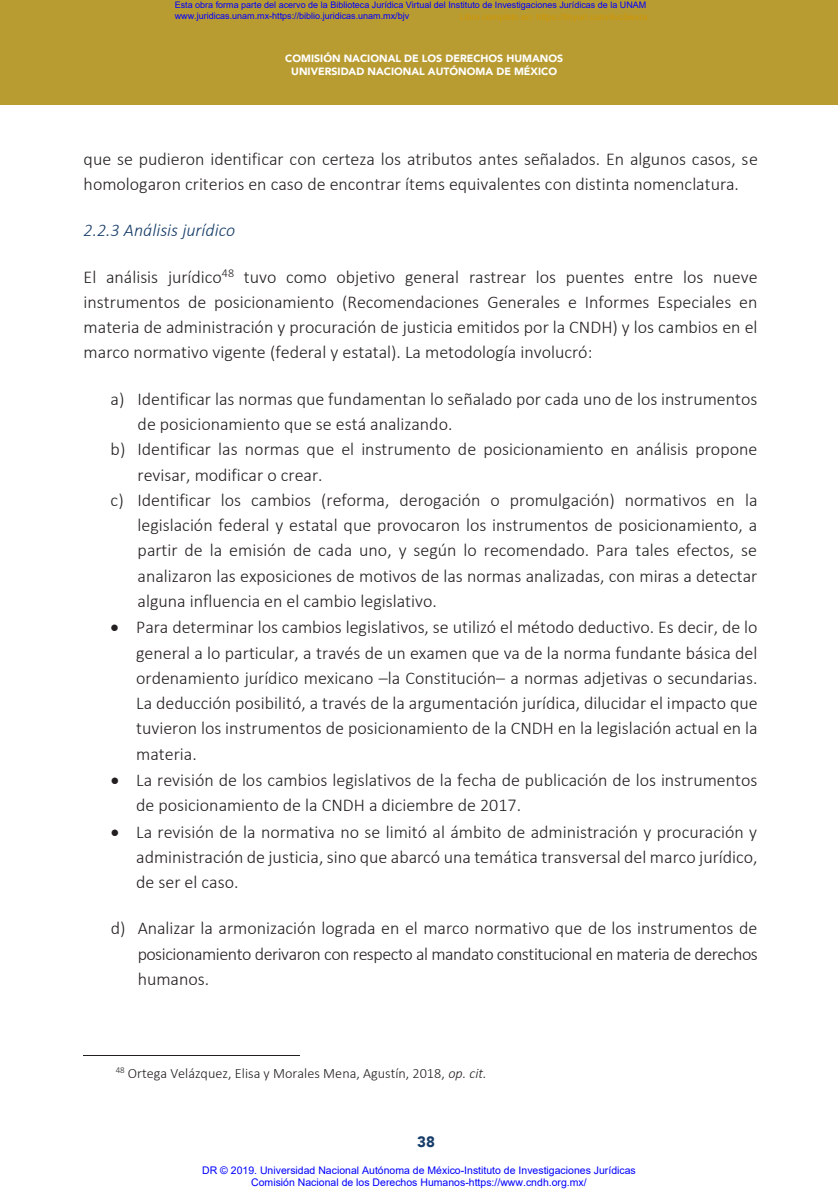
<style>
.page{position:relative;width:838px;height:1190px;background:#fff}
.page>*{position:absolute;margin:0;border:0;box-sizing:border-box;transform-origin:0 0}
.t1{font:300 18px/25.2px "Calibri";color:#231f20;text-align:justify}
.t2{font:italic 300 18px "Calibri";color:#163c68}
.t3{font:900 15px "Avenir";color:#163c68}
.t4{font:300 14.25px "Calibri";color:#231f20}
.t5{font:10.5px/12.6px "Arial";color:#00f;text-align:center}
.t6{font:900 10.5px/13.5px "Avenir";color:#fff;text-align:center}
.t7{font:9px/10.8px "Arial";color:#00f}
.t8{font:9px "Arial";color:#cf9605}
.s1{font-style:italic}
</style>
<div class="page">
<div style="left:0;top:0;width:838px;height:105px;background:#b99c31"></div>
<hr style="left:84px;top:1054px;width:216px;height:1px;background:#231f20">
<p class="t7" style="left:175px;top:0;width:473px">Esta obra forma parte del acervo de la Biblioteca Jurídica Virtual del Instituto de Investigaciones Jurídicas de la UNAM www.juridicas.unam.mx-https://biblio.juridicas.unam.mx/bjv</p>
<p class="t8" style="left:460px;top:10px;width:189px">Libro completo en: https://tinyurl.com/4vc5wxra</p>
<p class="t6" style="left:285px;top:51px;width:279px">COMISIÓN NACIONAL DE LOS DERECHOS HUMANOS<br>UNIVERSIDAD NACIONAL AUTÓNOMA DE MÉXICO</p>
<p class="t1" style="left:84px;top:146px;width:676px">que se pudieron identificar con certeza los atributos antes señalados. En algunos casos, se homologaron criterios en caso de encontrar ítems equivalentes con distinta nomenclatura.</p>
<p class="t2" style="left:84px;top:219px;width:153px">2.2.3 Análisis jurídico</p>
<p class="t1" style="left:84px;top:264px;width:675px">El análisis jurídico<sup>48</sup> tuvo como objetivo general rastrear los puentes entre los nueve instrumentos de posicionamiento (Recomendaciones Generales e Informes Especiales en materia de administración y procuración de justicia emitidos por la CNDH) y los cambios en el marco normativo vigente (federal y estatal). La metodología involucró:</p>
<p class="t1" style="left:111px;top:386px;width:648px">a) Identificar las normas que fundamentan lo señalado por cada uno de los instrumentos</p>
<p class="t1" style="left:138px;top:411px;width:316px">de posicionamiento que se está analizando.</p>
<p class="t1" style="left:111px;top:436px;width:648px">b) Identificar las normas que el instrumento de posicionamiento en análisis propone</p>
<p class="t1" style="left:138px;top:462px;width:187px">revisar, modificar o crear.</p>
<p class="t1" style="left:111px;top:487px;width:648px">c) Identificar los cambios (reforma, derogación o promulgación) normativos en la</p>
<p class="t1" style="left:138px;top:512px;width:621px">legislación federal y estatal que provocaron los instrumentos de posicionamiento, a</p>
<p class="t1" style="left:138px;top:537px;width:621px">partir de la emisión de cada uno, y según lo recomendado. Para tales efectos, se</p>
<p class="t1" style="left:138px;top:563px;width:621px">analizaron las exposiciones de motivos de las normas analizadas, con miras a detectar</p>
<p class="t1" style="left:138px;top:588px;width:301px">alguna influencia en el cambio legislativo.</p>
<p class="t1" style="left:136px;top:614px;width:623px;text-indent:-26px">• Para determinar los cambios legislativos, se utilizó el método deductivo. Es decir, de lo general a lo particular, a través de un examen que va de la norma fundante básica del ordenamiento jurídico mexicano –la Constitución– a normas adjetivas o secundarias.<br>La deducción posibilitó, a través de la argumentación jurídica, dilucidar el impacto que tuvieron los instrumentos de posicionamiento de la CNDH en la legislación actual en la materia.</p>
<p class="t1" style="left:136px;top:767px;width:623px;text-indent:-26px">• La revisión de los cambios legislativos de la fecha de publicación de los instrumentos de posicionamiento de la CNDH a diciembre de 2017.</p>
<p class="t1" style="left:136px;top:818px;width:623px;text-indent:-26px">• La revisión de la normativa no se limitó al ámbito de administración y procuración y administración de justicia, sino que abarcó una temática transversal del marco jurídico, de ser el caso.</p>
<p class="t1" style="left:138px;top:915px;width:622px;text-indent:-27px">d) Analizar la armonización lograda en el marco normativo que de los instrumentos de posicionamiento derivaron con respecto al mandato constitucional en materia de derechos humanos.</p>
<p class="t4" style="left:116px;top:1063px;width:373px"><sup>48</sup> Ortega Velázquez, Elisa y Morales Mena, Agustín, 2018, <span class="s1">op. cit.</span></p>
<p class="t3" style="left:417px;top:1128px;width:19px">38</p>
<p class="t5" style="left:202px;top:1163px;width:435px">DR © 2019. Universidad Nacional Autónoma de México-Instituto de Investigaciones Jurídicas<br>Comisión Nacional de los Derechos Humanos-https://www.cndh.org.mx/</p>
</div>
